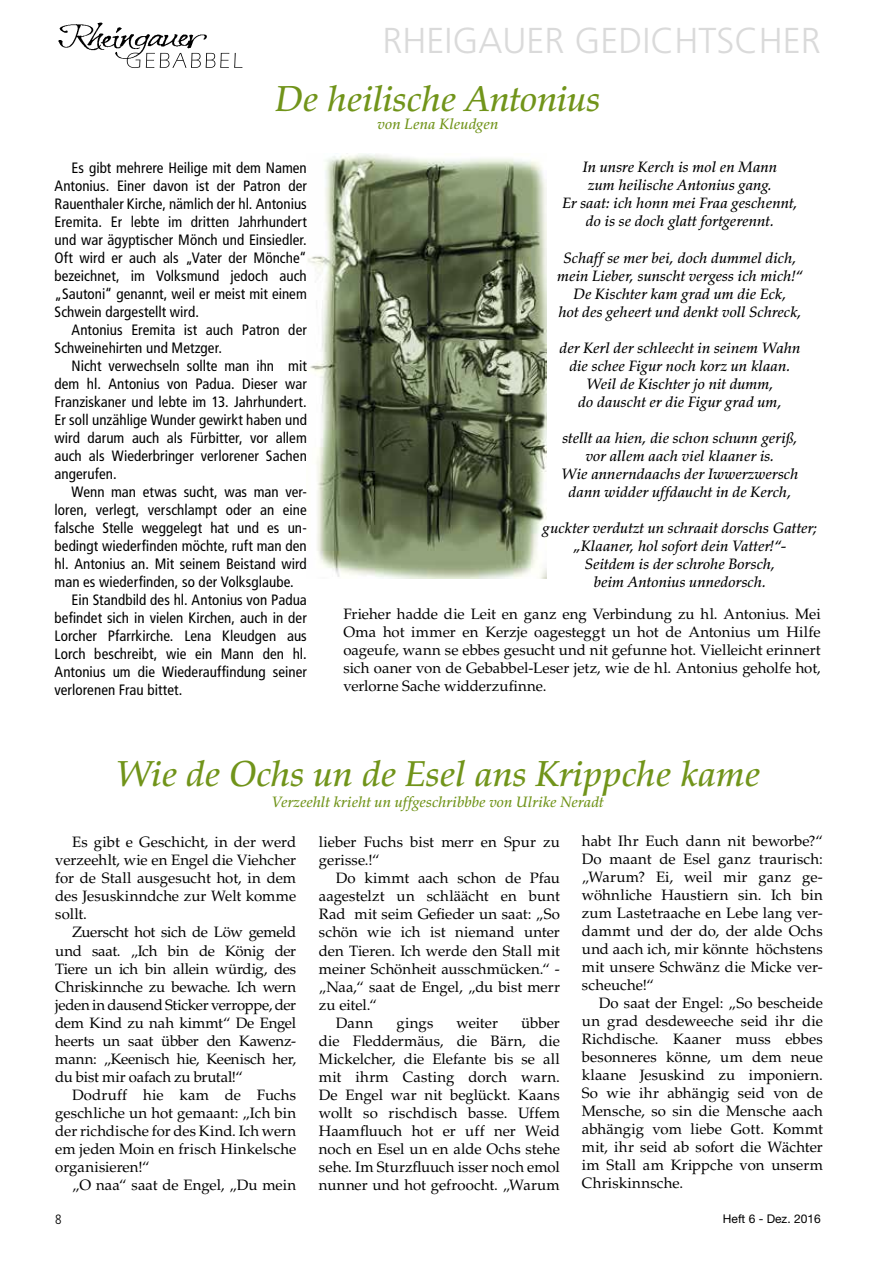
<style>
.page{position:relative;width:893px;height:1263px;background:#fff}
.page>*{position:absolute;margin:0;border:0;box-sizing:border-box;transform-origin:0 0}
.t1{font:italic 500 36px "Palatino LT Std";color:#71941a}
.t2{font:300 36px "Frutiger LT Std";color:#dadada}
.t3{font:15px/18px "Palatino LT Std";color:#000;text-align:justify}
.t4{font:condensed 15px/18px "Frutiger LT Std";letter-spacing:.005em;color:#000;text-align:justify}
.t5{font:italic 500 15px/18px "Palatino LT Std";letter-spacing:.005em;color:#000;text-align:center}
.t6{font:italic 500 15px "Palatino LT Std";letter-spacing:.005em;color:#71941a}
.t7{font:300 condensed 13.5px "Frutiger LT Std";color:#000}
.t8{font:12px "Helvetica Neue LT Std";color:#000}
</style>
<div class="page">
<img style="left:307px;top:153px;width:240px;height:425px">
<img style="left:58px;top:22px;width:151px;height:39px">
<svg style="left:127px;top:53px;width:115px;height:15px"></svg>
<h1 class="t2" style="left:383px;top:20px;width:397px">RHEIGAUER GEDICHTSCHER</h1>
<h1 class="t1" style="left:275px;top:78px;width:327px">De heilische Antonius</h1>
<p class="t6" style="left:378px;top:115px;width:122px">von Lena Kleudgen</p>
<p class="t4" style="left:55px;top:159px;width:254px;text-indent:17px">Es gibt mehrere Heilige mit dem Namen Antonius. Einer davon ist der Patron der Rauenthaler Kirche, nämlich der hl. Antonius Eremita. Er lebte im dritten Jahrhundert und war ägyptischer Mönch und Einsiedler.<br>Oft wird er auch als „Vater der Mönche“ bezeichnet, im Volksmund jedoch auch „Sautoni“ genannt, weil er meist mit einem Schwein dargestellt wird.</p>
<p class="t4" style="left:55px;top:321px;width:254px;text-indent:17px">Antonius Eremita ist auch Patron der<br>Schweinehirten und Metzger.</p>
<p class="t4" style="left:55px;top:357px;width:254px;text-indent:17px">Nicht verwechseln sollte man ihn mit dem hl. Antonius von Padua. Dieser war Franziskaner und lebte im 13. Jahrhundert.<br>Er soll unzählige Wunder gewirkt haben und wird darum auch als Fürbitter, vor allem auch als Wiederbringer verlorener Sachen angerufen.</p>
<p class="t4" style="left:72px;top:483px;width:237px">Wenn man etwas sucht, was man ver-</p>
<p class="t4" style="left:55px;top:501px;width:254px">loren, verlegt, verschlampt oder an eine</p>
<p class="t4" style="left:55px;top:519px;width:254px">falsche Stelle weggelegt hat und es un-</p>
<p class="t4" style="left:55px;top:537px;width:254px">bedingt wiederfinden möchte, ruft man den</p>
<p class="t4" style="left:55px;top:555px;width:254px">hl. Antonius an. Mit seinem Beistand wird</p>
<p class="t4" style="left:55px;top:573px;width:241px">man es wiederfinden, so der Volksglaube.</p>
<p class="t4" style="left:72px;top:591px;width:237px">Ein Standbild des hl. Antonius von Padua</p>
<p class="t4" style="left:55px;top:609px;width:254px">befindet sich in vielen Kirchen, auch in der</p>
<p class="t4" style="left:55px;top:627px;width:254px">Lorcher Pfarrkirche. Lena Kleudgen aus</p>
<p class="t4" style="left:55px;top:645px;width:254px">Lorch beschreibt, wie ein Mann den hl.</p>
<p class="t4" style="left:55px;top:663px;width:254px">Antonius um die Wiederauffindung seiner</p>
<p class="t4" style="left:55px;top:681px;width:129px">verlorenen Frau bittet.</p>
<p class="t5" style="left:562px;top:159px;width:237px">In unsre Kerch is mol en Mann<br>zum heilische Antonius gang.<br>Er saat: ich honn mei Fraa geschennt, do is se doch glatt fortgerennt.</p>
<p class="t5" style="left:557px;top:249px;width:247px">Schaff se mer bei, doch dummel dich, mein Lieber, sunscht vergess ich mich!“ De Kischter kam grad um die Eck,<br>hot des geheert und denkt voll Schreck,</p>
<p class="t5" style="left:559px;top:339px;width:243px">der Kerl der schleecht in seinem Wahn die schee Figur noch korz un klaan.<br>Weil de Kischter jo nit dumm,<br>do dauscht er die Figur grad um,</p>
<p class="t5" style="left:562px;top:429px;width:238px">stellt aa hien, die schon schunn geriß, vor allem aach viel klaaner is.<br>Wie annerndaachs der Iwwerzwersch dann widder uffdaucht in de Kerch,</p>
<p class="t5" style="left:543px;top:519px;width:276px">guckter verdutzt un schraait dorschs Gatter; „Klaaner, hol sofort dein Vatter!“-<br>Seitdem is der schrohe Borsch,<br>beim Antonius unnedorsch.</p>
<p class="t3" style="left:343px;top:605px;width:479px">Frieher hadde die Leit en ganz eng Verbindung zu hl. Antonius. Mei Oma hot immer en Kerzje oagesteggt un hot de Antonius um Hilfe oageufe, wann se ebbes gesucht und nit gefunne hot. Vielleicht erinnert sich oaner von de Gebabbel-Leser jetz, wie de hl. Antonius geholfe hot, verlorne Sache widderzufinne.</p>
<h1 class="t1" style="left:116px;top:753px;width:646px">Wie de Ochs un de Esel ans Krippche kame</h1>
<p class="t6" style="left:272px;top:793px;width:333px">Verzeehlt krieht un uffgeschribbbe von Ulrike Neradt</p>
<p class="t3" style="left:55px;top:834px;width:242px;text-indent:17px">Es gibt e Geschicht, in der werd verzeehlt, wie en Engel die Viehcher for de Stall ausgesucht hot, in dem des Jesuskinndche zur Welt komme sollt.</p>
<p class="t3" style="left:55px;top:924px;width:242px;text-indent:17px">Zuerscht hot sich de Löw gemeld und saat. „Ich bin de König der Tiere un ich bin allein würdig, des Chriskinnche zu bewache. Ich wern jeden in dausend Sticker verroppe, der dem Kind zu nah kimmt“ De Engel heerts un saat übber den Kawenz&shy;mann: „Keenisch hie, Keenisch her, du bist mir oafach zu brutal!“</p>
<p class="t3" style="left:55px;top:1086px;width:242px;text-indent:17px">Dodruff hie kam de Fuchs geschliche un hot gemaant: „Ich bin der richdische for des Kind. Ich wern em jeden Moin en frisch Hinkelsche organisieren!“</p>
<p class="t3" style="left:72px;top:1176px;width:225px">„O naa“ saat de Engel, „Du mein</p>
<p class="t3" style="left:319px;top:834px;width:242px">lieber Fuchs bist merr en Spur zu gerisse.!“</p>
<p class="t3" style="left:336px;top:870px;width:225px">Do kimmt aach schon de Pfau</p>
<p class="t3" style="left:319px;top:888px;width:242px">aagestelzt un schläächt en bunt</p>
<p class="t3" style="left:319px;top:906px;width:242px">Rad mit seim Gefieder un saat: „So</p>
<p class="t3" style="left:319px;top:924px;width:242px">schön wie ich ist niemand unter</p>
<p class="t3" style="left:319px;top:942px;width:242px">den Tieren. Ich werde den Stall mit</p>
<p class="t3" style="left:319px;top:960px;width:242px">meiner Schönheit ausschmücken.“ -</p>
<p class="t3" style="left:319px;top:978px;width:242px">„Naa,“ saat de Engel, „du bist merr</p>
<p class="t3" style="left:319px;top:996px;width:59px">zu eitel.“</p>
<p class="t3" style="left:336px;top:1014px;width:39px">Dann</p>
<p class="t3" style="left:397px;top:1014px;width:38px">gings</p>
<p class="t3" style="left:457px;top:1014px;width:43px">weiter</p>
<p class="t3" style="left:319px;top:1014px;width:242px;text-indent:202px">übber die Fleddermäus, die Bärn, die Mickelcher, die Elefante bis se all mit ihrm Casting dorch warn.<br>De Engel war nit beglückt. Kaans wollt so rischdisch basse. Uffem Haamfluuch hot er uff ner Weid noch en Esel un en alde Ochs stehe sehe. Im Sturzfluuch isser noch emol nunner und hot gefroocht. „Warum</p>
<p class="t3" style="left:582px;top:832px;width:242px">habt Ihr Euch dann nit beworbe?“ Do maant de Esel ganz traurisch: „Warum? Ei, weil mir ganz ge&shy;wöhnliche Haustiern sin. Ich bin zum Lastetraache en Lebe lang ver&shy;dammt und der do, der alde Ochs und aach ich, mir könnte höchstens mit unsere Schwänz die Micke ver&shy;scheuche!“</p>
<p class="t3" style="left:582px;top:994px;width:242px;text-indent:17px">Do saat der Engel: „So bescheide un grad desdeweeche seid ihr die Richdische. Kaaner muss ebbes besonneres könne, um dem neue klaane Jesuskind zu imponiern.<br>So wie ihr abhängig seid von de Mensche, so sin die Mensche aach abhängig vom liebe Gott. Kommt mit, ihr seid ab sofort die Wächter im Stall am Krippche von unserm Chriskinnsche.</p>
<p class="t7" style="left:55px;top:1212px;width:8px">8</p>
<p class="t8" style="left:723px;top:1211px;width:99px">Heft 6 - Dez. 2016</p>
</div>
